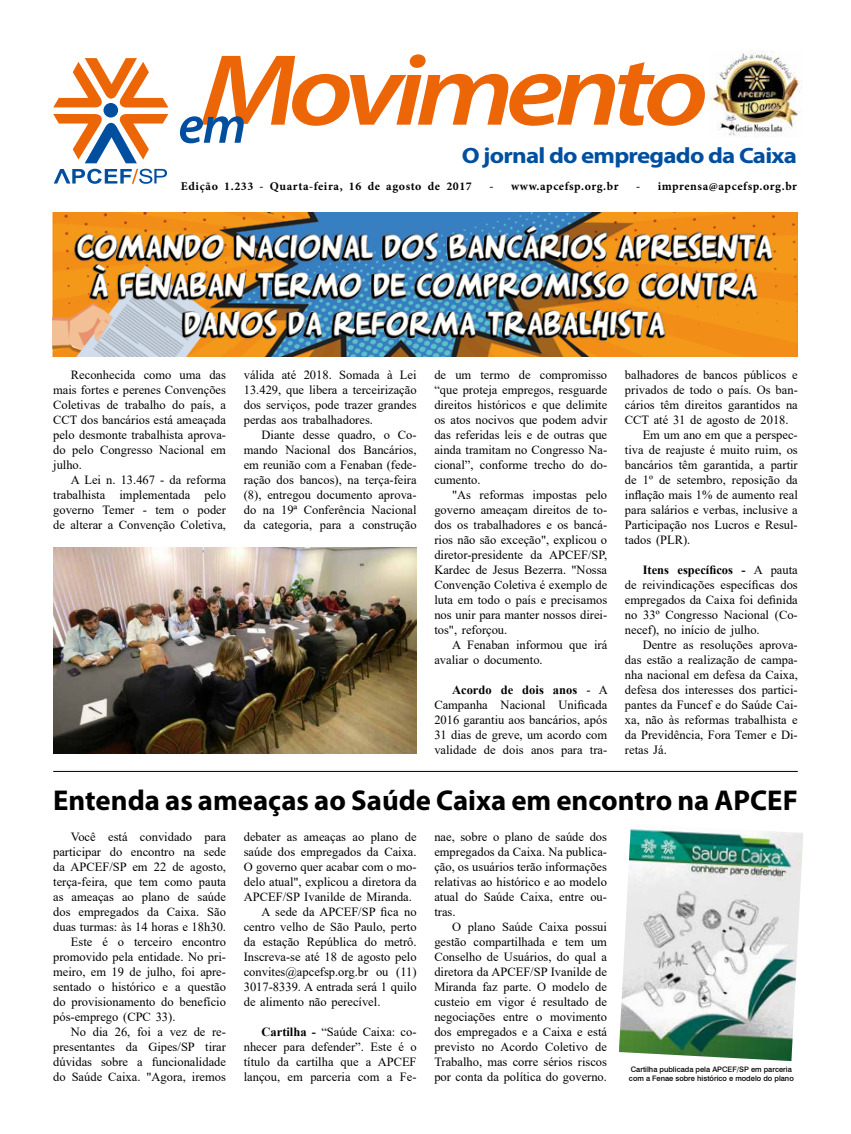
<style>
.page{position:relative;width:851px;height:1134px;background:#fff}
.page>*{position:absolute;margin:0;border:0;box-sizing:border-box;transform-origin:0 0}
.t1{font:italic 600 102px "Myriad Pro";letter-spacing:-.07em;color:#ec6608;scale:1.18 1}
.t2{font:700 28.75px "Myriad Pro";color:#000}
.t3{font:700 22.25px "Myriad Pro";letter-spacing:-.03em;color:#004f9f;scale:1.12 1}
.t4{font:12.5px/15px "Times New Roman";color:#000;text-align:justify}
.t5{font:700 11.88px "Minion Pro";letter-spacing:.05em;color:#000}
.t6{font:500 7.5px/9px "Swiss 721 BT";color:#000}
.s1{font-weight:700}
</style>
<div class="page">
<svg style="left:180px;top:116px;width:64px;height:27px"></svg>
<svg style="left:53px;top:58px;width:115px;height:49px"></svg>
<svg style="left:53px;top:114px;width:115px;height:49px"></svg>
<div style="left:103px;top:103px;width:15px;height:15px;background:#004f9f;border-radius:50%"></div>
<svg style="left:54px;top:169px;width:113px;height:15px"></svg>
<img style="left:709px;top:51px;width:92px;height:86px">
<hr style="left:53px;top:771px;width:744px;height:1px;background:#000">
<img style="left:619px;top:828px;width:184px;height:233px">
<img style="left:53px;top:547px;width:363px;height:207px">
<img style="left:53px;top:213px;width:744px;height:144px">
<h1 class="t1" style="left:200px;top:26px;width:432px">Movimento</h1>
<h3 class="t3" style="left:461px;top:141px;width:301px">O jornal do empregado da Caixa</h3>
<p class="t5" style="left:181px;top:178px;width:292px">Edição 1.233 - Quarta-feira, 16 de agosto de 2017</p>
<p class="t5" style="left:489px;top:178px;width:130px">- www.apcefsp.org.br</p>
<p class="t5" style="left:636px;top:178px;width:162px">- imprensa@apcefsp.org.br</p>
<p class="t4" style="left:625px;top:367px;width:174px">balhadores de bancos públicos e</p>
<p class="t4" style="left:625px;top:382px;width:174px">privados de todo o país. Os ban-</p>
<p class="t4" style="left:625px;top:397px;width:174px">cários têm direitos garantidos na</p>
<p class="t4" style="left:625px;top:412px;width:165px">CCT até 31 de agosto de 2018.</p>
<p class="t4" style="left:642px;top:427px;width:157px">Em um ano em que a perspec-</p>
<p class="t4" style="left:625px;top:442px;width:174px">tiva de reajuste é muito ruim, os</p>
<p class="t4" style="left:625px;top:457px;width:174px">bancários têm garantida, a partir</p>
<p class="t4" style="left:625px;top:472px;width:174px">de 1º de setembro, reposição da</p>
<p class="t4" style="left:625px;top:487px;width:174px">inflação mais 1% de aumento real</p>
<p class="t4" style="left:625px;top:502px;width:174px">para salários e verbas, inclusive a</p>
<p class="t4" style="left:625px;top:517px;width:174px">Participação nos Lucros e Resul-</p>
<p class="t4" style="left:625px;top:532px;width:67px">tados (PLR).</p>
<p class="t4" style="left:625px;top:562px;width:174px;text-indent:18px"><span class="s1">Itens específicos -</span> A pauta de reivindicações específicas dos empregados da Caixa foi definida no 33º Congresso Nacional (Co&shy;necef), no início de julho.</p>
<p class="t4" style="left:625px;top:637px;width:174px;text-indent:18px">Dentre as resoluções aprova&shy;das estão a realização de campa&shy;nha nacional em defesa da Caixa, defesa dos interesses dos partici&shy;pantes da Funcef e do Saúde Cai&shy;xa, não às reformas trabalhista e da Previdência, Fora Temer e Di&shy;retas Já.</p>
<h2 class="t2" style="left:53px;top:781px;width:746px">Entenda as ameaças ao Saúde Caixa em encontro na APCEF</h2>
<p class="t4" style="left:71px;top:829px;width:157px">Você está convidado para</p>
<p class="t4" style="left:53px;top:844px;width:174px">participar do encontro na sede</p>
<p class="t4" style="left:53px;top:859px;width:174px">da APCEF/SP em 22 de agosto,</p>
<p class="t4" style="left:53px;top:874px;width:174px">terça-feira, que tem como pauta</p>
<p class="t4" style="left:53px;top:889px;width:174px">as ameaças ao plano de saúde</p>
<p class="t4" style="left:53px;top:904px;width:174px">dos empregados da Caixa. São</p>
<p class="t4" style="left:53px;top:919px;width:174px">duas turmas: às 14 horas e 18h30.</p>
<p class="t4" style="left:71px;top:934px;width:157px">Este é o terceiro encontro</p>
<p class="t4" style="left:53px;top:949px;width:174px">promovido pela entidade. No pri-</p>
<p class="t4" style="left:53px;top:964px;width:174px">meiro, em 19 de julho, foi apre-</p>
<p class="t4" style="left:53px;top:979px;width:174px">sentado o histórico e a questão</p>
<p class="t4" style="left:53px;top:994px;width:174px">do provisionamento do benefício</p>
<p class="t4" style="left:53px;top:1009px;width:124px">pós-emprego (CPC 33).</p>
<p class="t4" style="left:71px;top:1024px;width:157px">No dia 26, foi a vez de re-</p>
<p class="t4" style="left:53px;top:1039px;width:174px">presentantes da Gipes/SP tirar</p>
<p class="t4" style="left:53px;top:1054px;width:174px">dúvidas sobre a funcionalidade</p>
<p class="t4" style="left:53px;top:1069px;width:174px">do Saúde Caixa. "Agora, iremos</p>
<p class="t4" style="left:434px;top:367px;width:174px">de um termo de compromisso “que proteja empregos, resguarde direitos históricos e que delimite os atos nocivos que podem advir das referidas leis e de outras que ainda tramitam no Congresso Na&shy;cional”, conforme trecho do do&shy;cumento.</p>
<p class="t4" style="left:434px;top:487px;width:174px;text-indent:18px">"As reformas impostas pelo governo ameaçam direitos de to&shy;dos os trabalhadores e os bancá&shy;rios não são exceção", explicou o diretor-presidente da APCEF/SP, Kardec de Jesus Bezerra. "Nossa Convenção Coletiva é exemplo de luta em todo o país e precisamos nos unir para manter nossos direi&shy;tos", reforçou.</p>
<p class="t4" style="left:434px;top:637px;width:174px;text-indent:18px">A Fenaban informou que irá avaliar o documento.</p>
<p class="t4" style="left:434px;top:682px;width:175px;text-indent:18px"><span class="s1">Acordo de dois anos</span> - A Campanha Nacional Unificada 2016 garantiu aos bancários, após 31 dias de greve, um acordo com validade de dois anos para tra-</p>
<p class="t4" style="left:244px;top:367px;width:174px">válida até 2018. Somada à Lei 13.429, que libera a terceirização dos serviços, pode trazer grandes perdas aos trabalhadores.</p>
<p class="t4" style="left:244px;top:427px;width:174px;text-indent:18px">Diante desse quadro, o Co&shy;mando Nacional dos Bancários, em reunião com a Fenaban (fede&shy;ração dos bancos), na terça-feira (8), entregou documento aprova&shy;do na 19ª Conferência Nacional da categoria, para a construção</p>
<p class="t4" style="left:53px;top:367px;width:174px;text-indent:18px">Reconhecida como uma das mais fortes e perenes Convenções Coletivas de trabalho do país, a CCT dos bancários está ameaçada pelo desmonte trabalhista aprova&shy;do pelo Congresso Nacional em julho.</p>
<p class="t4" style="left:53px;top:472px;width:174px;text-indent:18px">A Lei n. 13.467 - da reforma trabalhista implementada pelo governo Temer - tem o poder de alterar a Convenção Coletiva,</p>
<p class="t4" style="left:244px;top:829px;width:174px">debater as ameaças ao plano de</p>
<p class="t4" style="left:244px;top:844px;width:174px">saúde dos empregados da Caixa.</p>
<p class="t4" style="left:244px;top:859px;width:174px">O governo quer acabar com o mo-</p>
<p class="t4" style="left:244px;top:874px;width:174px">delo atual", explicou a diretora da</p>
<p class="t4" style="left:244px;top:889px;width:170px">APCEF/SP Ivanilde de Miranda.</p>
<p class="t4" style="left:261px;top:904px;width:157px">A sede da APCEF/SP fica no</p>
<p class="t4" style="left:244px;top:919px;width:174px">centro velho de São Paulo, perto</p>
<p class="t4" style="left:244px;top:934px;width:174px">da estação República do metrô.</p>
<p class="t4" style="left:244px;top:949px;width:174px">Inscreva-se até 18 de agosto pelo</p>
<p class="t4" style="left:244px;top:964px;width:174px">convites@apcefsp.org.br ou (11)</p>
<p class="t4" style="left:244px;top:979px;width:174px">3017-8339. A entrada será 1 quilo</p>
<p class="t4" style="left:244px;top:994px;width:138px">de alimento não perecível.</p>
<p class="t4" style="left:244px;top:1024px;width:174px;text-indent:18px"><span class="s1">Cartilha -</span> “Saúde Caixa: co&shy;nhecer para defender”. Este é o título da cartilha que a APCEF lançou, em parceria com a Fe-</p>
<p class="t4" style="left:434px;top:829px;width:174px">nae, sobre o plano de saúde dos empregados da Caixa. Na publica&shy;ção, os usuários terão informações relativas ao histórico e ao modelo atual do Saúde Caixa, entre ou&shy;tras.</p>
<p class="t4" style="left:434px;top:919px;width:174px;text-indent:18px">O plano Saúde Caixa possui gestão compartilhada e tem um Conselho de Usuários, do qual a diretora da APCEF/SP Ivanilde de Miranda faz parte. O modelo de custeio em vigor é resultado de negociações entre o movimento dos empregados e a Caixa e está previsto no Acordo Coletivo de Trabalho, mas corre sérios riscos por conta da política do governo.</p>
<p class="t6" style="left:629px;top:1065px;width:166px">Cartilha publicada pela APCEF/SP em parceria com a Fenae sobre histórico e modelo do plano</p>
</div>
